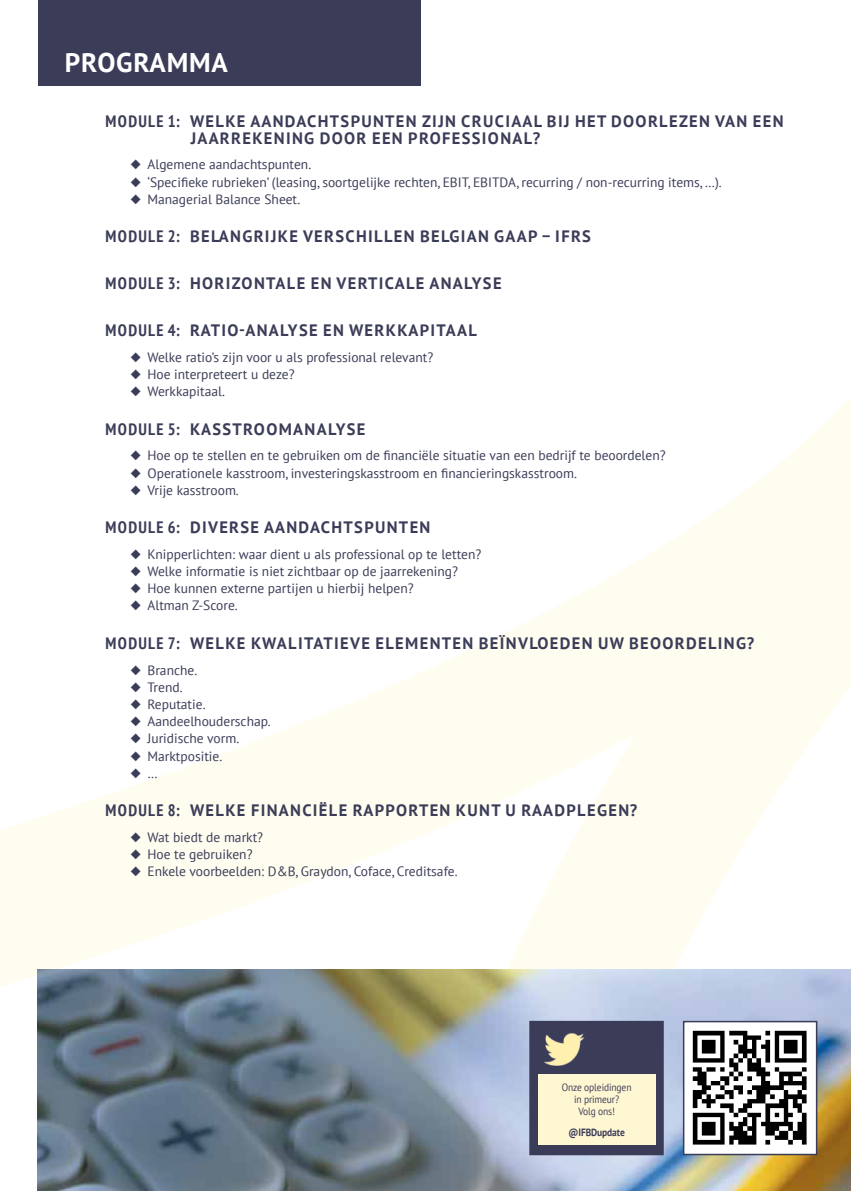
<style>
.page{position:relative;width:851px;height:1191px;background:#fff}
.page>*{position:absolute;margin:0;border:0;box-sizing:border-box;transform-origin:0 0}
.t1{font:700 27px "PT Sans";color:#fff}
.t2{font:700 16.5px/17.2px "PT Sans";letter-spacing:.08em;color:#3b3d58}
.t3{font:13.5px "PT Sans";color:#3b3d58}
.t4{font:10.5px/12px "PT Sans";letter-spacing:-.01em;color:#3b3d58;text-align:center;scale:.9 1}
.t5{font:700 10.5px "PT Sans";letter-spacing:-.01em;color:#3b3d58;scale:.9 1}
.s1{font-stretch:condensed}
</style>
<div class="page">
<svg style="left:0;top:716px;width:321px;height:270px"></svg>
<svg style="left:321px;top:398px;width:529px;height:571px"></svg>
<div style="left:38px;top:0;width:383px;height:85px;background:#3b3d58"></div>
<img style="left:37px;top:969px;width:813px;height:222px">
<img style="left:685px;top:1024px;width:129px;height:128px">
<div style="left:682px;top:1020px;width:135px;height:135px;border:2px solid #3b3d58"></div>
<div style="left:530px;top:1021px;width:133px;height:133px;background:#3b3d58"></div>
<img style="left:544px;top:1033px;width:41px;height:33px">
<div style="left:529px;top:1020px;width:134px;height:135px;border:2px solid #3b3d58"></div>
<div style="left:538px;top:1074px;width:117px;height:70px;background:#fff6d2"></div>
<h1 class="t1" style="left:65px;top:45px;width:17px">PRO</h1>
<h1 class="t1" style="left:116px;top:45px;width:110px">GRAMMA</h1>
<p class="t2" style="left:191px;top:112px;width:594px;text-indent:-85px"><span class="s1">MODULE 1:</span> WELKE AANDACHTSPUNTEN ZIJN CRUCIAAL BIJ HET DOORLEZEN VAN EEN<br>JAARREKENING DOOR EEN PROFESSIONAL?</p>
<p class="t3" style="left:130px;top:156px;width:182px">◆ Algemene aandachtspunten.</p>
<p class="t3" style="left:130px;top:173px;width:592px">◆ ‘Specifieke rubrieken’ (leasing, soortgelijke rechten, EBIT, EBITDA, recurring / non-recurring items, …).</p>
<p class="t3" style="left:130px;top:190px;width:171px">◆ Managerial Balance Sheet.</p>
<p class="t2" style="left:106px;top:227px;width:487px"><span class="s1">MODULE 2:</span> BELANGRIJKE VERSCHILLEN BELGIAN GAAP – IFRS</p>
<p class="t2" style="left:106px;top:274px;width:397px"><span class="s1">MODULE 3:</span> HORIZONTALE EN VERTICALE ANALYSE</p>
<p class="t2" style="left:106px;top:321px;width:372px"><span class="s1">MODULE 4:</span> RATIO-ANALYSE EN WERKKAPITAAL</p>
<p class="t3" style="left:130px;top:348px;width:304px">◆ Welke ratio’s zijn voor u als professional relevant?</p>
<p class="t3" style="left:130px;top:365px;width:165px">◆ Hoe interpreteert u deze?</p>
<p class="t3" style="left:130px;top:383px;width:96px">◆ Werkkapitaal.</p>
<p class="t2" style="left:106px;top:420px;width:261px"><span class="s1">MODULE 5:</span> KASSTROOMANALYSE</p>
<p class="t3" style="left:130px;top:447px;width:536px">◆ Hoe op te stellen en te gebruiken om de financiële situatie van een bedrijf te beoordelen?</p>
<p class="t3" style="left:130px;top:464px;width:448px">◆ Operationele kasstroom, investeringskasstroom en financieringskasstroom.</p>
<p class="t3" style="left:130px;top:481px;width:110px">◆ Vrije kasstroom.</p>
<p class="t2" style="left:106px;top:518px;width:326px"><span class="s1">MODULE 6:</span> DIVERSE AANDACHTSPUNTEN</p>
<p class="t3" style="left:130px;top:545px;width:352px">◆ Knipperlichten: waar dient u als professional op te letten?</p>
<p class="t3" style="left:130px;top:562px;width:329px">◆ Welke informatie is niet zichtbaar op de jaarrekening?</p>
<p class="t3" style="left:130px;top:580px;width:285px">◆ Hoe kunnen externe partijen u hierbij helpen?</p>
<p class="t3" style="left:130px;top:597px;width:109px">◆ Altman Z-Score.</p>
<p class="t2" style="left:106px;top:634px;width:650px"><span class="s1">MODULE 7:</span> WELKE KWALITATIEVE ELEMENTEN BEÏNVLOEDEN UW BEOORDELING?</p>
<p class="t3" style="left:130px;top:661px;width:68px">◆ Branche.</p>
<p class="t3" style="left:130px;top:678px;width:54px">◆ Trend.</p>
<p class="t3" style="left:130px;top:695px;width:77px">◆ Reputatie.</p>
<p class="t3" style="left:130px;top:712px;width:142px">◆ Aandeelhouderschap.</p>
<p class="t3" style="left:130px;top:730px;width:110px">◆ Juridische vorm.</p>
<p class="t3" style="left:130px;top:747px;width:93px">◆ Marktpositie.</p>
<p class="t3" style="left:130px;top:764px;width:29px">◆ …</p>
<p class="t2" style="left:106px;top:801px;width:533px"><span class="s1">MODULE 8:</span> WELKE FINANCIËLE RAPPORTEN KUNT U RAADPLEGEN?</p>
<p class="t3" style="left:130px;top:828px;width:134px">◆ Wat biedt de markt?</p>
<p class="t3" style="left:130px;top:845px;width:123px">◆ Hoe te gebruiken?</p>
<p class="t3" style="left:130px;top:862px;width:328px">◆ Enkele voorbeelden: D&amp;B, Graydon, Coface, Creditsafe.</p>
<p class="t4" style="left:561px;top:1080px;width:79px">Onze opleidingen in primeur?<br>Volg ons!</p>
<p class="t5" style="left:568px;top:1124px;width:64px">@IFBDUPDATE</p>
</div>
